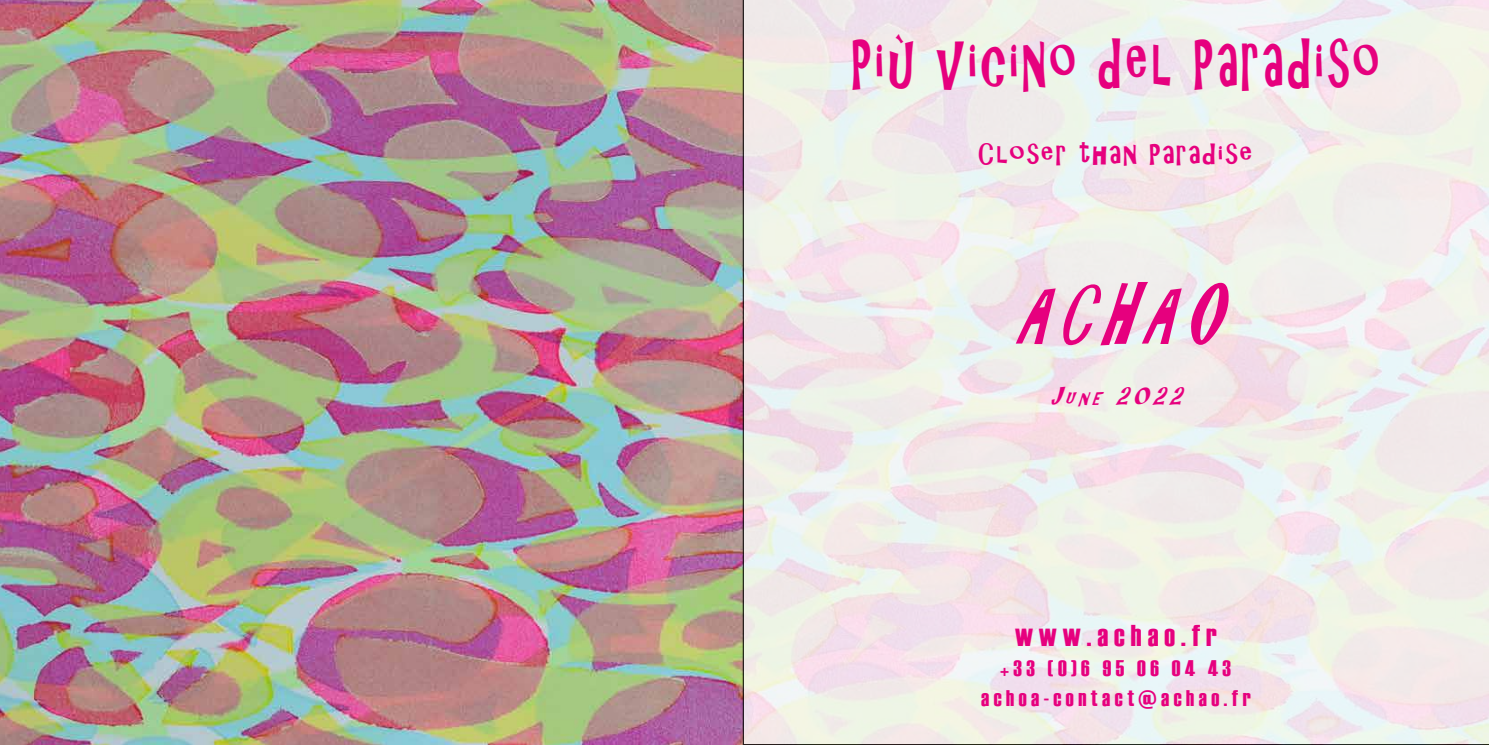
<style>
.page{position:relative;width:1489px;height:745px;background:#fff}
.page>*{position:absolute;margin:0;border:0;box-sizing:border-box;transform-origin:0 0}
.t1{font:italic 78.75px "ARCHRISTY";color:#e6007e;scale:.71 1}
.t2{font:67.5px "ARCHRISTY";letter-spacing:.075em;color:#e6007e;scale:.73 1}
.t3{font:30px "Haettenschweiler";letter-spacing:.2em;color:#e6007e}
.t4{font:28.12px "ARCHRISTY";letter-spacing:.075em;color:#e6007e}
.t5{font:22.5px/30px "Haettenschweiler";letter-spacing:.2em;color:#e6007e;text-align:center}
.t6{font:italic 22.5px "ARCHRISTY";color:#e6007e}
.s1{font-size:15.75px}
</style>
<div class="page">
<img style="left:0;top:0;width:742px;height:744px">
<svg style="left:742px;top:0;width:746px;height:744px;background:#f0ebea"></svg>
<h2 class="t2" style="left:852px;top:23px;width:723px">Più vicino del Paradiso</h2>
<p class="t4" style="left:978px;top:137px;width:276px">Closer than Paradise</p>
<h1 class="t1" style="left:1014px;top:267px;width:334px">ACHAO</h1>
<p class="t6" style="left:1050px;top:383px;width:142px">J<span class="s1">UNE</span> 2022</p>
<h3 class="t3" style="left:1014px;top:614px;width:203px">www.achao.fr</h3>
<p class="t5" style="left:981px;top:652px;width:271px">+33 (0)6 95 06 04 43 achoa-contact@achao.fr</p>
</div>
